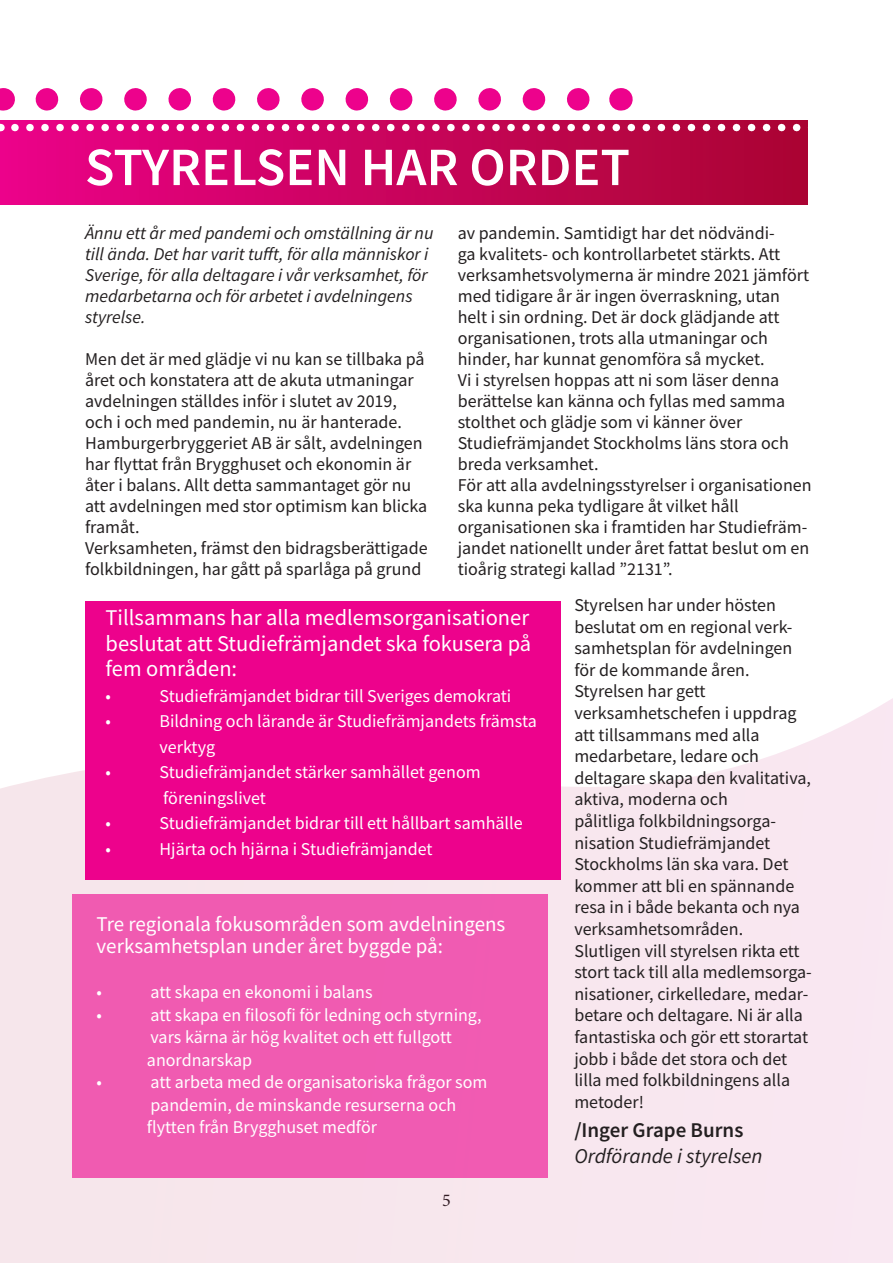
<style>
.page{position:relative;width:893px;height:1263px;background:#fff}
.page>*{position:absolute;margin:0;border:0;box-sizing:border-box;transform-origin:0 0}
.t1{font:600 54px "Source Sans Pro";color:#fff}
.t2{font:22.5px/25.5px "Source Sans Pro";color:#fff;text-align:justify}
.t3{font:21px/22.5px "Source Sans Pro";color:#fff}
.t4{font:italic 21px/25.2px "Source Sans Pro";color:#231f20}
.t5{font:18px/21px "Source Sans Pro";color:#231f20}
.t6{font:18px "Source Sans Pro";color:#fff}
.t7{font:italic 18px/21px "Source Sans Pro";color:#231f20}
.t8{font:18px "Minion Pro";color:#231f20}
.s1{font-weight:600;font-style:normal}
</style>
<div class="page">
<svg style="left:0;top:698px;width:893px;height:565px"></svg>
<div style="left:0;top:120px;width:808px;height:84px;background:linear-gradient(to right,#ea0288,#a90530)"></div>
<svg style="left:15px;top:124px;width:793px;height:7px"></svg>
<svg style="left:47px;top:88px;width:543px;height:23px"></svg>
<svg style="left:3px;top:88px;width:1px;height:23px"></svg>
<svg style="left:620px;top:88px;width:1px;height:23px"></svg>
<div style="left:85px;top:601px;width:476px;height:279px;background:#ed028c"></div>
<div style="left:72px;top:894px;width:476px;height:284px;background:#f05bb1"></div>
<p class="t1" style="left:85px;top:132px;width:546px">STYRELSEN HAR ORDET</p>
<p class="t7" style="left:85px;top:222px;width:350px">Ännu ett år med pandemi och omställning är nu till ända. Det har varit tufft, för alla människor i Sverige, för alla deltagare i vår verksamhet, för medarbetarna och för arbetet i avdelningens styrelse.</p>
<p class="t5" style="left:85px;top:348px;width:341px">Men det är med glädje vi nu kan se tillbaka på året och konstatera att de akuta utmaningar avdelningen ställdes inför i slutet av 2019, och i och med pandemin, nu är hanterade.</p>
<p class="t5" style="left:85px;top:432px;width:344px">Hamburgerbryggeriet AB är sålt, avdelningen har flyttat från Brygghuset och ekonomin är åter i balans. Allt detta sammantaget gör nu att avdelningen med stor optimism kan blicka framåt.</p>
<p class="t5" style="left:85px;top:537px;width:344px">Verksamheten, främst den bidragsberättigade folkbildningen, har gått på sparlåga på grund</p>
<p class="t5" style="left:458px;top:222px;width:353px">av pandemin. Samtidigt har det nödvändi-<br>ga kvalitets- och kontrollarbetet stärkts. Att verksamhetsvolymerna är mindre 2021 jämfört med tidigare år är ingen överraskning, utan helt i sin ordning. Det är dock glädjande att</p>
<p class="t5" style="left:458px;top:327px;width:312px">organisationen, trots alla utmaningar och</p>
<p class="t5" style="left:458px;top:348px;width:333px">hinder, har kunnat genomföra så mycket.<br>Vi i styrelsen hoppas att ni som läser denna berättelse kan känna och fyllas med samma stolthet och glädje som vi känner över Studiefrämjandet Stockholms läns stora och breda verksamhet.</p>
<p class="t5" style="left:458px;top:474px;width:355px">För att alla avdelningsstyrelser i organisationen ska kunna peka tydligare åt vilket håll organisationen ska i framtiden har Studiefräm&shy;jandet nationellt under året fattat beslut om en tioårig strategi kallad ”2131”.</p>
<p class="t2" style="left:106px;top:605px;width:427px">Tillsammans har alla medlemsorganisationer beslutat att Studiefrämjandet ska fokusera på fem områden:</p>
<p class="t6" style="left:106px;top:684px;width:7px">•</p>
<p class="t6" style="left:160px;top:684px;width:353px">Studiefrämjandet bidrar till Sveriges demokrati</p>
<p class="t6" style="left:106px;top:710px;width:7px">•</p>
<p class="t6" style="left:160px;top:710px;width:379px">Bildning och lärande är Studiefrämjandets främsta</p>
<p class="t6" style="left:160px;top:735px;width:57px">verktyg</p>
<p class="t6" style="left:106px;top:761px;width:7px">•</p>
<p class="t6" style="left:160px;top:761px;width:323px">Studiefrämjandet stärker samhället genom</p>
<p class="t6" style="left:163px;top:786px;width:104px">föreningslivet</p>
<p class="t6" style="left:106px;top:812px;width:7px">•</p>
<p class="t6" style="left:160px;top:812px;width:365px">Studiefrämjandet bidrar till ett hållbart samhälle</p>
<p class="t6" style="left:106px;top:837px;width:7px">•</p>
<p class="t6" style="left:160px;top:837px;width:274px">Hjärta och hjärna i Studiefrämjandet</p>
<p class="t5" style="left:574px;top:594px;width:203px">Styrelsen har under hösten</p>
<p class="t5" style="left:574px;top:616px;width:220px;line-height:21.6px;text-align:justify">beslutat om en regional verk&shy;samhetsplan för avdelningen för de kommande åren.</p>
<p class="t5" style="left:574px;top:681px;width:133px">Styrelsen har gett</p>
<p class="t5" style="left:574px;top:702px;width:224px;line-height:21.6px">verksamhetschefen i uppdrag att tillsammans med alla</p>
<p class="t5" style="left:574px;top:746px;width:186px">medarbetare, ledare och</p>
<p class="t5" style="left:574px;top:767px;width:238px;line-height:21.6px">deltagare skapa den kvalitativa, aktiva, moderna och</p>
<p class="t5" style="left:574px;top:810px;width:227px;line-height:21.6px">pålitliga folkbildningsorga&shy;nisation Studiefrämjandet<br>Stockholms län ska vara. Det kommer att bli en spännande resa in i både bekanta och nya verksamhetsområden.</p>
<p class="t5" style="left:574px;top:940px;width:239px;line-height:21.6px">Slutligen vill styrelsen rikta ett stort tack till alla medlemsorga&shy;nisationer, cirkelledare, medar&shy;betare och deltagare. Ni är alla fantastiska och gör ett storartat jobb i både det stora och det lilla med folkbildningens alla metoder!</p>
<p class="t4" style="left:574px;top:1117px;width:190px"><span class="s1">/Inger Grape Burns<br></span>Ordförande i styrelsen</p>
<p class="t3" style="left:97px;top:912px;width:410px">Tre regionala fokusområden som avdelningens verksamhetsplan under året byggde på:</p>
<p class="t6" style="left:97px;top:981px;width:7px">•</p>
<p class="t6" style="left:151px;top:981px;width:224px">att skapa en ekonomi i balans</p>
<p class="t6" style="left:97px;top:1003px;width:7px">•</p>
<p class="t6" style="left:151px;top:1003px;width:332px">att skapa en filosofi för ledning och styrning,</p>
<p class="t6" style="left:151px;top:1026px;width:303px">vars kärna är hög kvalitet och ett fullgott</p>
<p class="t6" style="left:147px;top:1048px;width:107px">anordnarskap</p>
<p class="t6" style="left:97px;top:1071px;width:7px">•</p>
<p class="t6" style="left:151px;top:1071px;width:338px">att arbeta med de organisatoriska frågor som</p>
<p class="t6" style="left:151px;top:1093px;width:307px">pandemin, de minskande resurserna och</p>
<p class="t6" style="left:147px;top:1116px;width:232px">flytten från Brygghuset medför</p>
<p class="t8" style="left:442px;top:1188px;width:10px">5</p>
</div>
